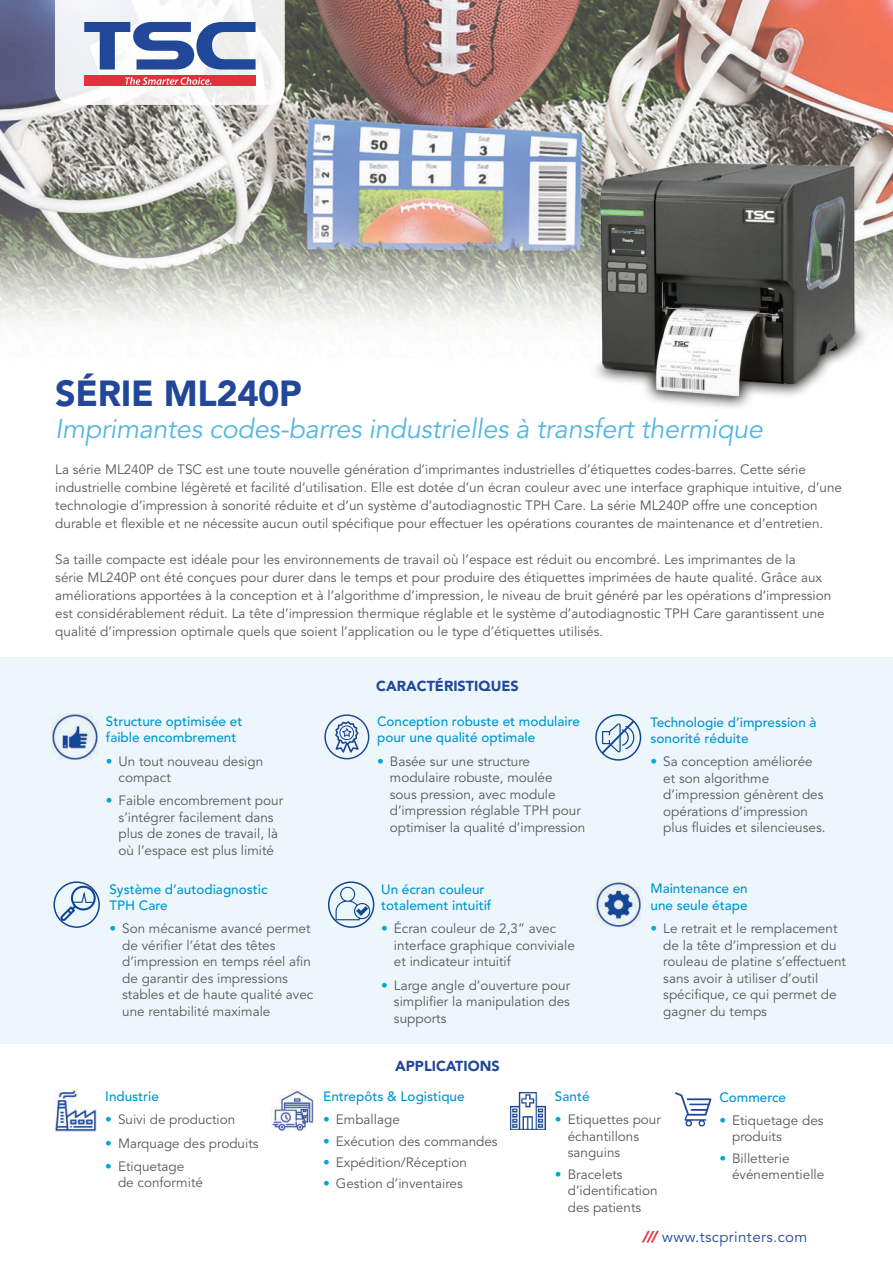
<style>
.page{position:relative;width:893px;height:1263px;background:#fff}
.page>*{position:absolute;margin:0;border:0;box-sizing:border-box;transform-origin:0 0}
.t1{font:900 36px "Avenir";letter-spacing:-.01em;color:#224798}
.t2{font:italic 27px "Avenir";letter-spacing:-.01em;color:#54b7df}
.t3{font:15px "Avenir LT Std";letter-spacing:.025em;color:#224798}
.t4{font:900 14.4px "Avenir";color:#224798}
.t5{font:13.5px/16.5px "Avenir";color:#57585a}
.t6{font:500 13.5px/16.5px "Avenir";color:#0097ce}
.s1{font-weight:900;color:#05a5d5}
.s2{font-family:"Avenir";font-weight:900;font-style:italic;color:#e4303d}
</style>
<div class="page">
<img style="left:0;top:0;width:893px;height:328px">
<svg style="left:55px;top:0;width:230px;height:105px"></svg>
<div style="left:0;top:657px;width:893px;height:387px;background:#edf6fb"></div>
<img style="left:52px;top:714px;width:46px;height:46px">
<svg style="left:335px;top:721px;width:24px;height:32px"></svg>
<div style="left:324px;top:714px;width:45px;height:45px;border:1px solid #214898;border-radius:50%"></div>
<svg style="left:595px;top:714px;width:46px;height:47px"></svg>
<svg style="left:53px;top:881px;width:47px;height:47px"></svg>
<svg style="left:328px;top:881px;width:46px;height:47px"></svg>
<img style="left:595px;top:881px;width:46px;height:46px">
<img style="left:54px;top:1090px;width:42px;height:42px">
<img style="left:272px;top:1090px;width:42px;height:41px">
<img style="left:510px;top:1092px;width:35px;height:37px">
<svg style="left:675px;top:1092px;width:37px;height:35px"></svg>
<img style="left:527px;top:59px;width:366px;height:349px">
<h1 class="t1" style="left:55px;top:378px;width:248px">SÉRIE ML240P</h1>
<h2 class="t2" style="left:55px;top:417px;width:709px">Imprimantes codes-barres industrielles à transfert thermique</h2>
<p class="t5" style="left:55px;top:462px;width:788px;line-height:18px">La série ML240P de TSC est une toute nouvelle génération d’imprimantes industrielles d’étiquettes codes-barres. Cette série industrielle combine légèreté et facilité d’utilisation. Elle est dotée d’un écran couleur avec une interface graphique intuitive, d’une technologie d’impression à sonorité réduite et d’un système d’autodiagnostic TPH Care. La série ML240P offre une conception durable et flexible et ne nécessite aucun outil spécifique pour effectuer les opérations courantes de maintenance et d’entretien.</p>
<p class="t5" style="left:55px;top:552px;width:777px;line-height:18px">Sa taille compacte est idéale pour les environnements de travail où l’espace est réduit ou encombré. Les imprimantes de la<br>série ML240P ont été conçues pour durer dans le temps et pour produire des étiquettes imprimées de haute qualité. Grâce aux améliorations apportées à la conception et à l’algorithme d’impression, le niveau de bruit généré par les opérations d’impression est considérablement réduit. La tête d’impression thermique réglable et le système d’autodiagnostic TPH Care garantissent une qualité d’impression optimale quels que soient l’application ou le type d’étiquettes utilisés.</p>
<p class="t4" style="left:376px;top:680px;width:144px">CARACTÉRISTIQUES</p>
<p class="t6" style="left:106px;top:714px;width:138px">Structure optimisée et faible encombrement</p>
<p class="t5" style="left:119px;top:754px;width:146px;text-indent:-13px"><span class="s1">•</span> Un tout nouveau design compact</p>
<p class="t5" style="left:106px;top:794px;width:179px;text-align:center"><span class="s1">•</span> Faible encombrement pour s’intégrer facilement dans plus de zones de travail, là où l’espace est plus limité</p>
<p class="t6" style="left:377px;top:714px;width:204px">Conception robuste et modulaire pour une qualité optimale</p>
<p class="t5" style="left:390px;top:754px;width:197px;text-indent:-13px"><span class="s1">•</span> Basée sur une structure modulaire robuste, moulée<br>sous pression, avec module d’impression réglable TPH pour optimiser la qualité d’impression</p>
<p class="t6" style="left:650px;top:715px;width:168px">Technologie d’impression à sonorité réduite</p>
<p class="t5" style="left:663px;top:755px;width:164px;text-indent:-13px"><span class="s1">•</span> Sa conception améliorée et son algorithme d’impression génèrent des opérations d’impression plus fluides et silencieuses.</p>
<p class="t6" style="left:109px;top:882px;width:160px">Système d’autodiagnostic<br>TPH Care</p>
<p class="t5" style="left:122px;top:922px;width:193px;text-indent:-13px"><span class="s1">•</span> Son mécanisme avancé permet de vérifier l’état des têtes d’impression en temps réel afin de garantir des impressions stables et de haute qualité avec une rentabilité maximale</p>
<p class="t6" style="left:381px;top:882px;width:112px">Un écran couleur totalement intuitif</p>
<p class="t5" style="left:394px;top:922px;width:182px;text-indent:-13px"><span class="s1">•</span> Écran couleur de 2,3” avec interface graphique conviviale et indicateur intuitif</p>
<p class="t5" style="left:394px;top:978px;width:178px;text-align:justify;text-indent:-13px"><span class="s1">•</span> Large angle d’ouverture pour simplifier la manipulation des supports</p>
<p class="t6" style="left:650px;top:882px;width:99px">Maintenance en une seule étape</p>
<p class="t5" style="left:663px;top:922px;width:184px;text-indent:-13px"><span class="s1">•</span> Le retrait et le remplacement de la tête d’impression et du rouleau de platine s’effectuent sans avoir à utiliser d’outil spécifique, ce qui permet de gagner du temps</p>
<p class="t6" style="left:105px;top:1089px;width:55px">Industrie</p>
<p class="t5" style="left:105px;top:1113px;width:132px"><span class="s1">•</span> Suivi de production</p>
<p class="t5" style="left:105px;top:1136px;width:155px"><span class="s1">•</span> Marquage des produits</p>
<p class="t5" style="left:118px;top:1159px;width:86px;text-indent:-13px"><span class="s1">•</span> Etiquetage de conformité</p>
<p class="t4" style="left:395px;top:1059px;width:106px">APPLICATIONS</p>
<p class="t6" style="left:323px;top:1089px;width:143px">Entrepôts &amp; Logistique</p>
<p class="t5" style="left:323px;top:1113px;width:78px"><span class="s1">•</span> Emballage</p>
<p class="t5" style="left:323px;top:1134px;width:176px"><span class="s1">•</span> Exécution des commandes</p>
<p class="t5" style="left:323px;top:1155px;width:145px"><span class="s1">•</span> Expédition/Réception</p>
<p class="t5" style="left:323px;top:1177px;width:141px"><span class="s1">•</span> Gestion d’inventaires</p>
<p class="t6" style="left:555px;top:1089px;width:36px">Santé</p>
<p class="t5" style="left:568px;top:1113px;width:95px;text-indent:-13px"><span class="s1">•</span> Etiquettes pour échantillons sanguins</p>
<p class="t5" style="left:568px;top:1167px;width:91px;text-indent:-13px"><span class="s1">•</span> Bracelets d’identification des patients</p>
<p class="t6" style="left:719px;top:1090px;width:68px">Commerce</p>
<p class="t5" style="left:732px;top:1113px;width:93px;text-indent:-13px"><span class="s1">•</span> Etiquetage des produits</p>
<p class="t5" style="left:732px;top:1151px;width:94px;text-indent:-13px"><span class="s1">•</span> Billetterie événementielle</p>
<p class="t3" style="left:642px;top:1232px;width:167px"><span class="s2">///</span> www.tscprinters.com</p>
</div>
